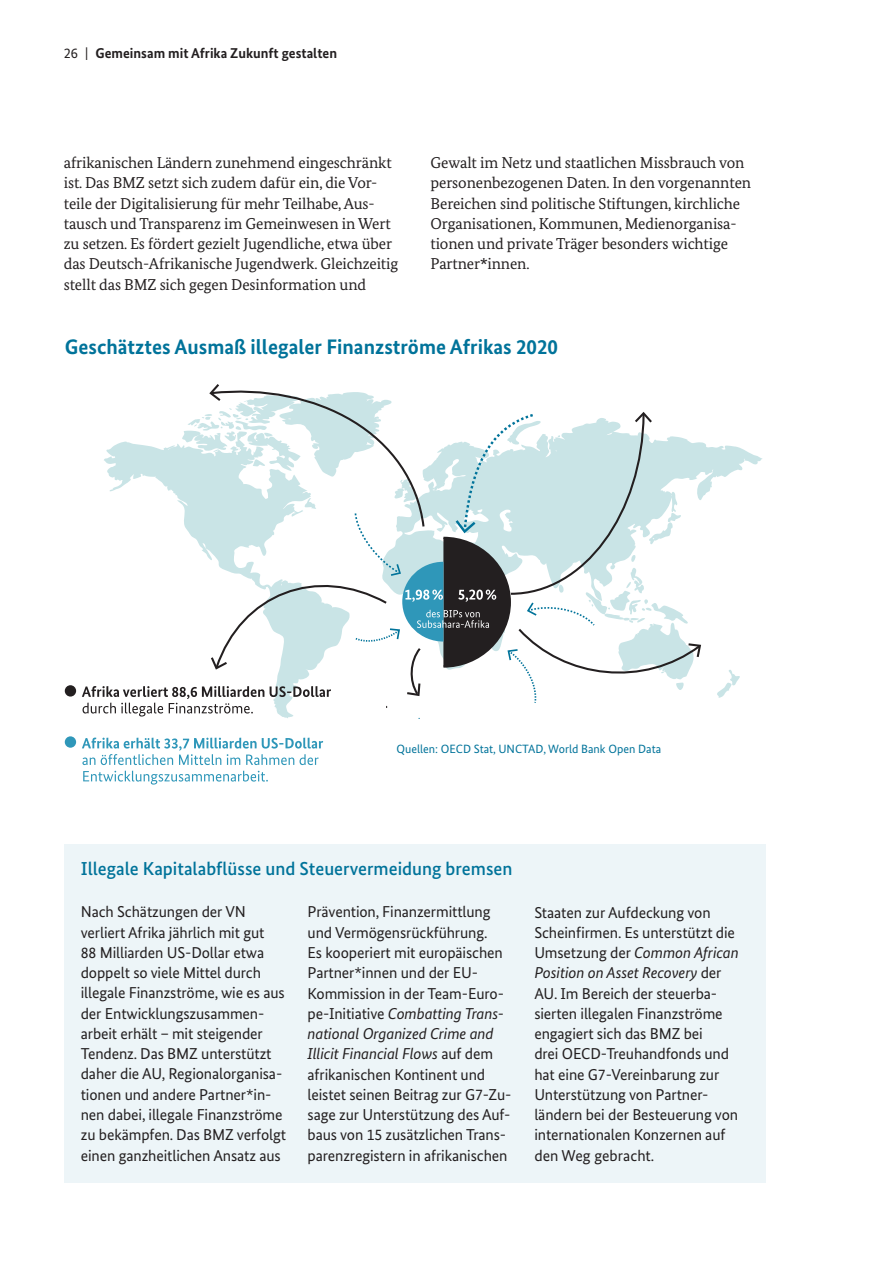
<style>
.page{position:relative;width:893px;height:1263px;background:#fff}
.page>*{position:absolute;margin:0;border:0;box-sizing:border-box;transform-origin:0 0}
.t1{font:700 21px "Bundes Sans";color:#00739a}
.H4_ja_Titel_Kasten{font:500 18.75px "Bundes Sans";color:#00739a}
.bmz_04_Copytext{font:15.75px/20.2px "Bundes Sans";letter-spacing:-.01em;color:#231f20}
.bmz_04_Copytext-2{font:15.75px/20.2px "Bundes Serif";letter-spacing:-.01em;color:#231f20}
.t2{font:700 14.25px "Bundes Sans";color:#231f20}
.t3{font:12px "Bundes Sans";color:#00739a}
.s1{font-weight:400}
.s2{font-style:italic}
</style>
<div class="page">
<div style="left:64px;top:844px;width:701px;height:338px;background:#edf5f8"></div>
<svg style="left:702px;top:442px;width:61px;height:256px"></svg>
<svg style="left:83px;top:771px;width:185px;height:13px"></svg>
<svg style="left:82px;top:737px;width:241px;height:28px"></svg>
<svg style="left:82px;top:384px;width:620px;height:335px"></svg>
<div style="left:65px;top:685px;width:11px;height:11px;background:#231f20;border-radius:50%"></div>
<div style="left:65px;top:736px;width:11px;height:12px;background:#2f97b9;border-radius:50%"></div>
<p class="t2" style="left:64px;top:44px;width:275px"><span class="s1">26 |</span> Gemeinsam mit Afrika Zukunft gestalten</p>
<p class="bmz_04_Copytext-2" style="left:64px;top:152px;width:336px">afrikanischen Ländern zunehmend eingeschränkt ist. Das BMZ setzt sich zudem dafür ein, die Vor&shy;teile der Digitalisierung für mehr Teilhabe, Aus&shy;tausch und Transparenz im Gemeinwesen in Wert zu setzen. Es fördert gezielt Jugendliche, etwa über das Deutsch-Afrikanische Jugendwerk. Gleichzeitig stellt das BMZ sich gegen Desinformation und</p>
<p class="bmz_04_Copytext-2" style="left:431px;top:152px;width:322px">Gewalt im Netz und staatlichen Missbrauch von personenbezogenen Daten. In den vorgenannten Bereichen sind politische Stiftungen, kirchliche Organisationen, Kommunen, Medienorganisa&shy;tionen und private Träger besonders wichtige Partner*innen.</p>
<p class="t1" style="left:65px;top:334px;width:495px">Geschätztes Ausmaß illegaler Finanzströme Afrikas 2020</p>
<p class="t3" style="left:396px;top:742px;width:266px">Quellen: OECD Stat, UNCTAD, World Bank Open Data</p>
<p class="H4_ja_Titel_Kasten" style="left:81px;top:857px;width:433px">Illegale Kapitalabflüsse und Steuervermeidung bremsen</p>
<p class="bmz_04_Copytext" style="left:81px;top:902px;width:207px">Nach Schätzungen der VN verliert Afrika jährlich mit gut<br>88 Milliarden US-Dollar etwa doppelt so viele Mittel durch illegale Finanzströme, wie es aus der Entwicklungszusammen&shy;arbeit erhält – mit steigender<br>Tendenz. Das BMZ unterstützt daher die AU, Regionalorganisa&shy;tionen und andere Partner*in&shy;nen dabei, illegale Finanzströme zu bekämpfen. Das BMZ verfolgt einen ganzheitlichen Ansatz aus</p>
<p class="bmz_04_Copytext" style="left:534px;top:902px;width:206px">Staaten zur Aufdeckung von<br>Scheinfirmen. Es unterstützt die<br>Umsetzung der <span class="s2">Common African<br>Position on Asset Recovery</span> der<br>AU. Im Bereich der steuerba&shy;sierten illegalen Finanzströme engagiert sich das BMZ bei<br>drei OECD-Treuhandfonds und hat eine G7-Vereinbarung zur<br>Unterstützung von Partner&shy;ländern bei der Besteuerung von internationalen Konzernen auf den Weg gebracht.</p>
<p class="bmz_04_Copytext" style="left:308px;top:902px;width:205px">Prävention, Finanzermittlung und Vermögensrückführung.<br>Es kooperiert mit europäischen<br>Partner*innen und der EU-<br>Kommission in der Team-Euro&shy;pe-Initiative <span class="s2">Combatting Trans&shy;national Organized Crime and<br>Illicit Financial Flows</span> auf dem afrikanischen Kontinent und leistet seinen Beitrag zur G7-Zu&shy;sage zur Unterstützung des Auf&shy;baus von 15 zusätzlichen Trans&shy;parenzregistern in afrikanischen</p>
</div>
